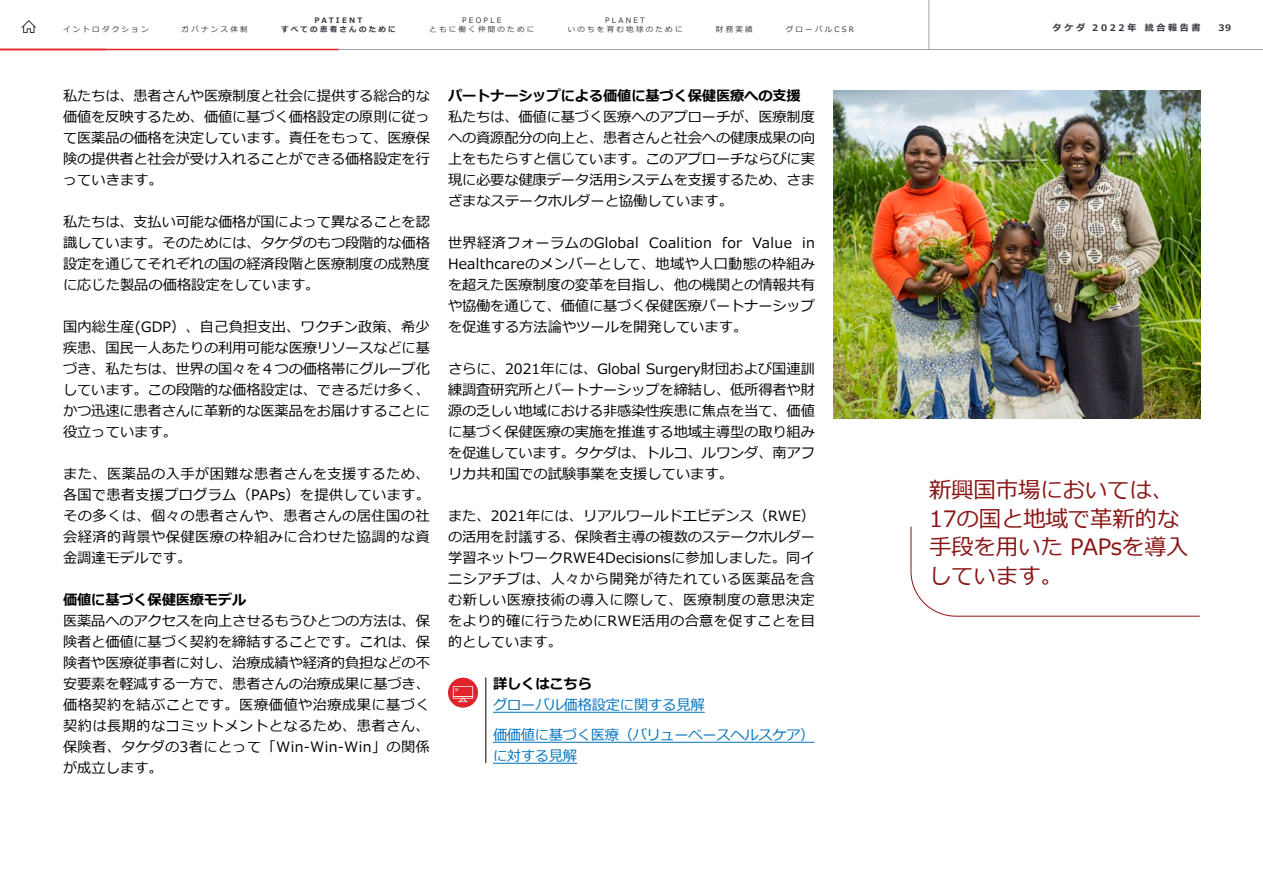
<style>
.page{position:relative;width:1263px;height:893px;background:#fff}
.page>*{position:absolute;margin:0;border:0;box-sizing:border-box;transform-origin:0 0}
.t1{font:22.5px/28.5px "Meiryo";letter-spacing:-.01em;color:#891515}
.t2{font:14.25px/21px "Meiryo";color:#000;text-align:justify}
.t3{font:700 14.25px "Meiryo";letter-spacing:-.01em;color:#000}
.t4{font:14.25px/30px "Meiryo";letter-spacing:-.02em;color:#0072bc}
.t5{font:700 9px "Meiryo";letter-spacing:.3em;color:#34373f}
.t6{font:7.5px/9px "Meiryo";letter-spacing:.3em;color:#34373f;text-align:center}
.t7{font:700 7.5px/9px "Meiryo";letter-spacing:.3em;color:#34373f;text-align:center}
</style>
<div class="page">
<hr style="left:493px;top:712px;width:212px;height:1px;background:#0072bc">
<hr style="left:493px;top:742px;width:321px;height:1px;background:#0072bc">
<hr style="left:493px;top:763px;width:84px;height:1px;background:#0072bc">
<svg style="left:448px;top:678px;width:30px;height:30px"></svg>
<svg style="left:453px;top:686px;width:20px;height:16px"></svg>
<hr style="left:485px;top:677px;width:1px;height:86px;background:#000">
<svg style="left:910px;top:526px;width:290px;height:91px"></svg>
<img style="left:834px;top:90px;width:366px;height:329px">
<hr style="left:0;top:49px;width:1263px;height:1px;background:#a1a4ac">
<svg style="left:21px;top:20px;width:15px;height:13px"></svg>
<hr style="left:928px;top:0;width:1px;height:50px;background:#a1a4ac">
<hr style="left:0;top:49px;width:338px;height:1px;background:#e1242a">
<p class="t6" style="left:429px;top:16px;width:106px">PEOPLE<br>ともに働く仲間のために</p>
<p class="t6" style="left:605px;top:16px;width:41px">PLANET</p>
<p class="t7" style="left:281px;top:16px;width:116px">PATIENT<br>すべての患者さんのために</p>
<p class="t6" style="left:63px;top:25px;width:87px">イントロダクション</p>
<p class="t5" style="left:1053px;top:21px;width:149px">タケダ 2022年 統合報告書</p>
<p class="t5" style="left:1218px;top:21px;width:14px">39</p>
<p class="t6" style="left:182px;top:25px;width:68px">ガバナンス体制</p>
<p class="t6" style="left:568px;top:25px;width:116px">いのちを育む地球のために</p>
<p class="t6" style="left:716px;top:25px;width:38px">財務実績</p>
<p class="t6" style="left:786px;top:25px;width:70px">グローバルCSR</p>
<p class="t2" style="left:63px;top:86px;width:368px">私たちは、患者さんや医療制度と社会に提供する総合的な価値を反映するため、価値に基づく価格設定の原則に従って医薬品の価格を決定しています。責任をもって、医療保険の提供者と社会が受け入れることができる価格設定を行っていきます。</p>
<p class="t2" style="left:63px;top:212px;width:368px">私たちは、支払い可能な価格が国によって異なることを認識しています。そのためには、タケダのもつ段階的な価格設定を通じてそれぞれの国の経済段階と医療制度の成熟度に応じた製品の価格設定をしています。</p>
<p class="t2" style="left:63px;top:317px;width:368px">国内総生産(GDP）、自己負担支出、ワクチン政策、希少疾患、国民一人あたりの利用可能な医療リソースなどに基づき、私たちは、世界の国々を４つの価格帯にグループ化しています。この段階的な価格設定は、できるだけ多く、かつ迅速に患者さんに革新的な医薬品をお届けすることに役立っています。</p>
<p class="t2" style="left:63px;top:464px;width:368px">また、医薬品の入手が困難な患者さんを支援するため、各国で患者支援プログラム（PAPs）を提供しています。その多くは、個々の患者さんや、患者さんの居住国の社会経済的背景や保健医療の枠組みに合わせた協調的な資金調達モデルです。</p>
<p class="t3" style="left:63px;top:590px;width:185px">価値に基づく保健医療モデル</p>
<p class="t2" style="left:63px;top:611px;width:368px">医薬品へのアクセスを向上させるもうひとつの方法は、保険者と価値に基づく契約を締結することです。これは、保険者や医療従事者に対し、治療成績や経済的負担などの不安要素を軽減する一方で、患者さんの治療成果に基づき、価格契約を結ぶことです。医療価値や治療成果に基づく契約は長期的なコミットメントとなるため、患者さん、保険者、タケダの3者にとって「Win-Win-Win」の関係が成立します。</p>
<p class="t3" style="left:448px;top:86px;width:354px">パートナーシップによる価値に基づく保健医療への支援</p>
<p class="t2" style="left:448px;top:107px;width:368px">私たちは、価値に基づく医療へのアプローチが、医療制度への資源配分の向上と、患者さんと社会への健康成果の向上をもたらすと信じています。このアプローチならびに実現に必要な健康データ活用システムを支援するため、さまざまなステークホルダーと協働しています。</p>
<p class="t2" style="left:448px;top:233px;width:369px">世界経済フォーラムのGlobal Coalition for Value in Healthcareのメンバーとして、地域や人口動態の枠組みを超えた医療制度の変革を目指し、他の機関との情報共有や協働を通じて、価値に基づく保健医療パートナーシップを促進する方法論やツールを開発しています。</p>
<p class="t2" style="left:448px;top:359px;width:368px">さらに、2021年には、Global Surgery財団および国連訓練調査研究所とパートナーシップを締結し、低所得者や財源の乏しい地域における非感染性疾患に焦点を当て、価値に基づく保健医療の実施を推進する地域主導型の取り組みを促進しています。タケダは、トルコ、ルワンダ、南アフリカ共和国での試験事業を支援しています。</p>
<p class="t2" style="left:448px;top:506px;width:369px">また、2021年には、リアルワールドエビデンス（RWE）の活用を討議する、保険者主導の複数のステークホルダー学習ネットワークRWE4Decisionsに参加しました。同イニシアチブは、人々から開発が待たれている医薬品を含む新しい医療技術の導入に際して、医療制度の意思決定をより的確に行うためにRWE活用の合意を促すことを目的としています。</p>
<p class="t3" style="left:493px;top:674px;width:100px">詳しくはこちら</p>
<p class="t4" style="left:493px;top:691px;width:323px">グローバル価格設定に関する見解<br>価価値に基づく医療（バリューベースヘルスケア）</p>
<p class="t4" style="left:493px;top:742px;width:86px">に対する見解</p>
<h1 class="t1" style="left:929px;top:477px;width:261px">新興国市場においては、<br>17の国と地域で革新的な手段を用いた PAPsを導入しています。</h1>
</div>
